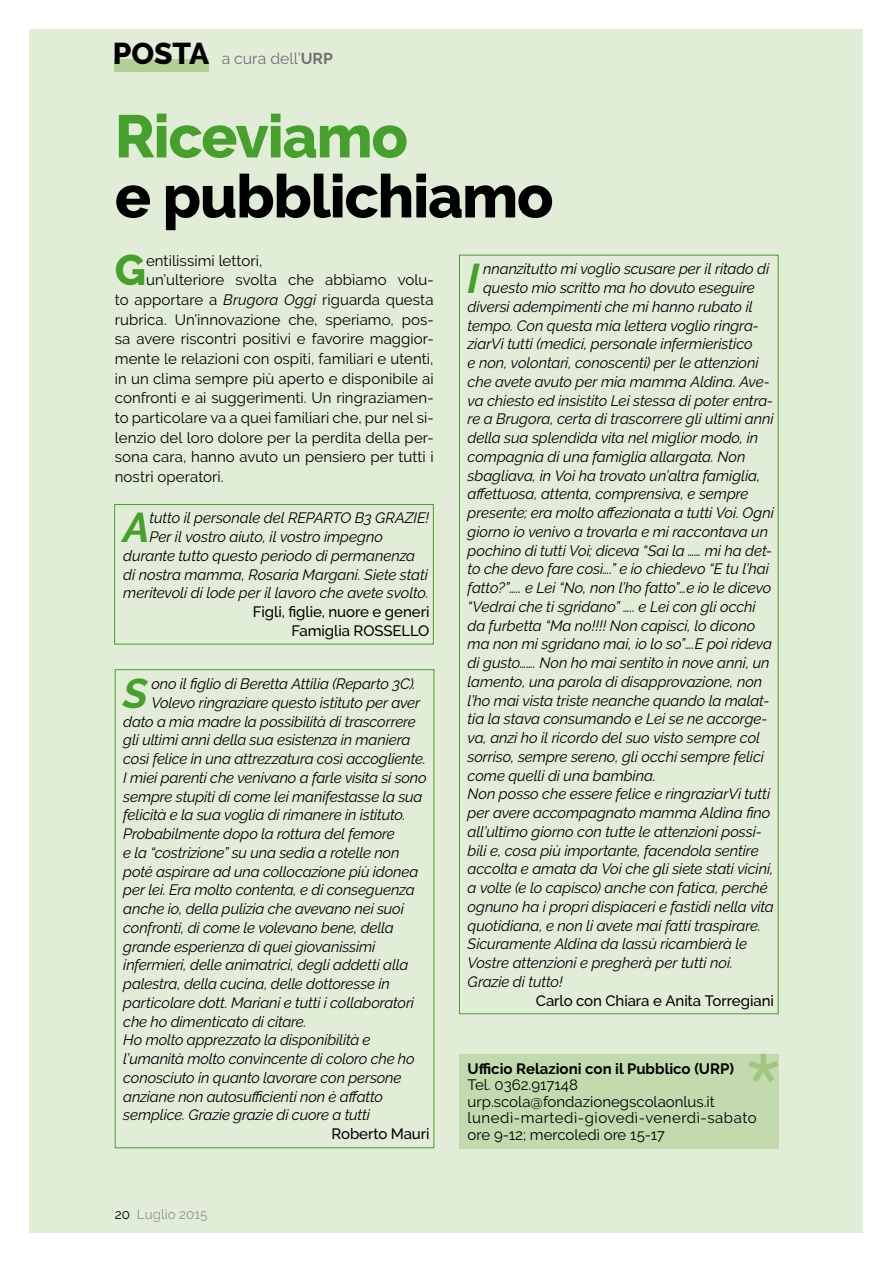
<style>
.page{position:relative;width:893px;height:1263px;background:#fff}
.page>*{position:absolute;margin:0;border:0;box-sizing:border-box;transform-origin:0 0}
.t1{font:800 60px "Raleway";letter-spacing:-.02em;color:#000}
.t2{font:800 60px "Raleway";letter-spacing:-.02em;color:#45a12b}
.t3{font:800 42.6px "Raleway";color:#45a12b}
.t4{font:italic 700 41.4px "Raleway";color:#45a12b}
.t5{font:800 30px "Raleway";color:#000}
.t6{font:15.75px "Raleway";color:#707173}
.t7{font:italic 15px "Raleway";letter-spacing:-.01em;color:#000}
.t8{font:15px/16.5px "Raleway";letter-spacing:.005em;color:#000}
.t9{font:500 15px/18.8px "Raleway";letter-spacing:-.005em;color:#000;text-align:right}
.t10{font:700 15px "Raleway";color:#000}
.t11{font:13.5px "Raleway";color:#929395}
.s1{font-weight:700}
.s2{font-style:italic}
.s3{color:#000}
</style>
<div class="page">
<div style="left:30px;top:30px;width:833px;height:1203px;background:#e2edd7"></div>
<div style="left:115px;top:59px;width:94px;height:13px;background:#b1d096"></div>
<div style="left:459px;top:1054px;width:319px;height:94px;background:#c2daad"></div>
<svg style="left:749px;top:1054px;width:29px;height:28px"></svg>
<div style="left:115px;top:669px;width:319px;height:479px;border:1px solid #45a12b"></div>
<div style="left:114px;top:504px;width:320px;height:140px;border:1px solid #45a12b"></div>
<h3 class="t5" style="left:113px;top:36px;width:20px">posta</h3>
<p class="t6" style="left:222px;top:49px;width:113px">a cura dell’<span class="s1">URP</span></p>
<h1 class="t2" style="left:115px;top:102px;width:295px">Riceviamo</h1>
<h1 class="t1" style="left:115px;top:162px;width:440px">e pubblichiamo</h1>
<h2 class="t3" style="left:115px;top:246px;width:33px">G</h2>
<p class="t8" style="left:146px;top:252px;width:118px">entilissimi lettori,</p>
<p class="t8" style="left:146px;top:272px;width:289px">un’ulteriore svolta che abbiamo volu-</p>
<p class="t8" style="left:115px;top:291px;width:320px">to apportare a <span class="s2">Brugora Oggi</span> riguarda questa</p>
<p class="t8" style="left:115px;top:311px;width:320px">rubrica. Un’innovazione che, speriamo, pos-</p>
<p class="t8" style="left:115px;top:331px;width:320px">sa avere riscontri positivi e favorire maggior-</p>
<p class="t8" style="left:115px;top:350px;width:320px">mente le relazioni con ospiti, familiari e utenti,</p>
<p class="t8" style="left:115px;top:370px;width:320px">in un clima sempre più aperto e disponibile ai</p>
<p class="t8" style="left:115px;top:390px;width:320px">confronti e ai suggerimenti. Un ringraziamen-</p>
<p class="t8" style="left:115px;top:409px;width:320px">to particolare va a quei familiari che, pur nel si-</p>
<p class="t8" style="left:115px;top:429px;width:320px">lenzio del loro dolore per la perdita della per-</p>
<p class="t8" style="left:115px;top:449px;width:320px">sona cara, hanno avuto un pensiero per tutti i</p>
<p class="t8" style="left:115px;top:468px;width:110px">nostri operatori.</p>
<h3 class="t4" style="left:123px;top:504px;width:28px">A</h3>
<p class="t7" style="left:150px;top:509px;width:281px">tutto il personale del REPARTO B3 GRAZIE!</p>
<p class="t7" style="left:150px;top:528px;width:235px">Per il vostro aiuto, il vostro impegno</p>
<p class="t7" style="left:123px;top:547px;width:293px">durante tutto questo periodo di permanenza</p>
<p class="t7" style="left:123px;top:566px;width:306px">di nostra mamma, Rosaria Margani. Siete stati</p>
<p class="t7" style="left:123px;top:584px;width:307px">meritevoli di lode per il lavoro che avete svolto.</p>
<p class="t9" style="left:253px;top:602px;width:178px">Figli, figlie, nuore e generi<br>Famiglia ROSSELLO</p>
<h3 class="t4" style="left:123px;top:669px;width:26px">S</h3>
<p class="t7" style="left:151px;top:675px;width:266px">ono il figlio di Beretta Attilia (Reparto 3C).</p>
<p class="t7" style="left:151px;top:694px;width:270px">Volevo ringraziare questo istituto per aver</p>
<p class="t7" style="left:123px;top:713px;width:294px">dato a mia madre la possibilità di trascorrere</p>
<p class="t7" style="left:123px;top:731px;width:289px">gli ultimi anni della sua esistenza in maniera</p>
<p class="t7" style="left:123px;top:750px;width:304px">così felice in una attrezzatura così accogliente.</p>
<p class="t7" style="left:123px;top:769px;width:305px">I miei parenti che venivano a farle visita si sono</p>
<p class="t7" style="left:123px;top:788px;width:301px">sempre stupiti di come lei manifestasse la sua</p>
<p class="t7" style="left:123px;top:806px;width:284px">felicità e la sua voglia di rimanere in istituto.</p>
<p class="t7" style="left:123px;top:825px;width:273px">Probabilmente dopo la rottura del femore</p>
<p class="t7" style="left:123px;top:844px;width:278px">e la “costrizione” su una sedia a rotelle non</p>
<p class="t7" style="left:123px;top:863px;width:297px">poté aspirare ad una collocazione più idonea</p>
<p class="t7" style="left:123px;top:881px;width:293px">per lei. Era molto contenta, e di conseguenza</p>
<p class="t7" style="left:123px;top:900px;width:282px">anche io, della pulizia che avevano nei suoi</p>
<p class="t7" style="left:123px;top:919px;width:272px">confronti, di come le volevano bene, della</p>
<p class="t7" style="left:123px;top:938px;width:254px">grande esperienza di quei giovanissimi</p>
<p class="t7" style="left:123px;top:956px;width:286px">infermieri, delle animatrici, degli addetti alla</p>
<p class="t7" style="left:123px;top:975px;width:268px">palestra, della cucina, delle dottoresse in</p>
<p class="t7" style="left:123px;top:994px;width:292px">particolare dott. Mariani e tutti i collaboratori</p>
<p class="t7" style="left:123px;top:1013px;width:185px">che ho dimenticato di citare.</p>
<p class="t7" style="left:123px;top:1031px;width:249px">Ho molto apprezzato la disponibilità e</p>
<p class="t7" style="left:123px;top:1050px;width:293px">l’umanità molto convincente di coloro che ho</p>
<p class="t7" style="left:123px;top:1069px;width:280px">conosciuto in quanto lavorare con persone</p>
<p class="t7" style="left:123px;top:1088px;width:261px">anziane non autosufficienti non è affatto</p>
<p class="t7" style="left:123px;top:1106px;width:248px">semplice. Grazie grazie di cuore a tutti</p>
<p class="t9" style="left:332px;top:1124px;width:99px">Roberto Mauri</p>
<p class="t11" style="left:115px;top:1207px;width:94px"><span class="s3">20</span> Luglio 2015</p>
<h3 class="t4" style="left:468px;top:255px;width:13px">I</h3>
<p class="t7" style="left:483px;top:260px;width:288px">nnanzitutto mi voglio scusare per il ritado di</p>
<p class="t7" style="left:483px;top:279px;width:273px">questo mio scritto ma ho dovuto eseguire</p>
<p class="t7" style="left:468px;top:298px;width:287px">diversi adempimenti che mi hanno rubato il</p>
<p class="t7" style="left:468px;top:317px;width:293px">tempo. Con questa mia lettera voglio ringra-</p>
<p class="t7" style="left:468px;top:335px;width:287px">ziarVi tutti (medici, personale infermieristico</p>
<p class="t7" style="left:468px;top:354px;width:293px">e non, volontari, conoscenti) per le attenzioni</p>
<p class="t7" style="left:468px;top:373px;width:304px">che avete avuto per mia mamma Aldina. Ave-</p>
<p class="t7" style="left:468px;top:392px;width:307px">va chiesto ed insistito Lei stessa di poter entra-</p>
<p class="t7" style="left:468px;top:410px;width:308px">re a Brugora, certa di trascorrere gli ultimi anni</p>
<p class="t7" style="left:468px;top:429px;width:292px">della sua splendida vita nel miglior modo, in</p>
<p class="t7" style="left:468px;top:448px;width:279px">compagnia di una famiglia allargata. Non</p>
<p class="t7" style="left:468px;top:467px;width:294px">sbagliava, in Voi ha trovato un’altra famiglia,</p>
<p class="t7" style="left:468px;top:485px;width:283px">affettuosa, attenta, comprensiva, e sempre</p>
<p class="t7" style="left:468px;top:504px;width:308px">presente; era molto affezionata a tutti Voi. Ogni</p>
<p class="t7" style="left:468px;top:523px;width:302px">giorno io venivo a trovarla e mi raccontava un</p>
<p class="t7" style="left:468px;top:542px;width:306px">pochino di tutti Voi; diceva “Sai la …… mi ha det-</p>
<p class="t7" style="left:468px;top:560px;width:303px">to che devo fare così….” e io chiedevo “E tu l’hai</p>
<p class="t7" style="left:468px;top:579px;width:305px">fatto?”….. e Lei “No, non l’ho fatto”…e io le dicevo</p>
<p class="t7" style="left:468px;top:598px;width:290px">“Vedrai che ti sgridano” ….. e Lei con gli occhi</p>
<p class="t7" style="left:468px;top:617px;width:289px">da furbetta “Ma no!!!! Non capisci, lo dicono</p>
<p class="t7" style="left:468px;top:635px;width:306px">ma non mi sgridano mai, io lo so”….E poi rideva</p>
<p class="t7" style="left:468px;top:654px;width:304px">di gusto……. Non ho mai sentito in nove anni, un</p>
<p class="t7" style="left:468px;top:673px;width:296px">lamento, una parola di disapprovazione, non</p>
<p class="t7" style="left:468px;top:692px;width:303px">l’ho mai vista triste neanche quando la malat-</p>
<p class="t7" style="left:468px;top:710px;width:301px">tia la stava consumando e Lei se ne accorge-</p>
<p class="t7" style="left:468px;top:729px;width:294px">va, anzi ho il ricordo del suo visto sempre col</p>
<p class="t7" style="left:468px;top:748px;width:298px">sorriso, sempre sereno, gli occhi sempre felici</p>
<p class="t7" style="left:468px;top:767px;width:190px">come quelli di una bambina.</p>
<p class="t7" style="left:468px;top:785px;width:304px">Non posso che essere felice e ringraziarVi tutti</p>
<p class="t7" style="left:468px;top:804px;width:304px">per avere accompagnato mamma Aldina fino</p>
<p class="t7" style="left:468px;top:823px;width:296px">all’ultimo giorno con tutte le attenzioni possi-</p>
<p class="t7" style="left:468px;top:842px;width:293px">bili e, cosa più importante, facendola sentire</p>
<p class="t7" style="left:468px;top:860px;width:307px">accolta e amata da Voi che gli siete stati vicini,</p>
<p class="t7" style="left:468px;top:879px;width:302px">a volte (e lo capisco) anche con fatica, perché</p>
<p class="t7" style="left:468px;top:898px;width:308px">ognuno ha i propri dispiaceri e fastidi nella vita</p>
<p class="t7" style="left:468px;top:917px;width:295px">quotidiana, e non li avete mai fatti traspirare.</p>
<p class="t7" style="left:468px;top:935px;width:281px">Sicuramente Aldina da lassù ricambierà le</p>
<p class="t7" style="left:468px;top:954px;width:267px">Vostre attenzioni e pregherà per tutti noi.</p>
<p class="t7" style="left:468px;top:973px;width:97px">Grazie di tutto!</p>
<p class="t9" style="left:536px;top:991px;width:240px">Carlo con Chiara e Anita Torregiani</p>
<p class="t10" style="left:468px;top:1060px;width:268px">Ufficio Relazioni con il Pubblico (URP)</p>
<p class="t8" style="left:468px;top:1076px;width:291px">Tel. 0362.917148 urp.scola@fondazionegscolaonlus.it lunedì-martedì-giovedì-venerdì-sabato ore 9-12; mercoledì ore 15-17</p>
</div>
